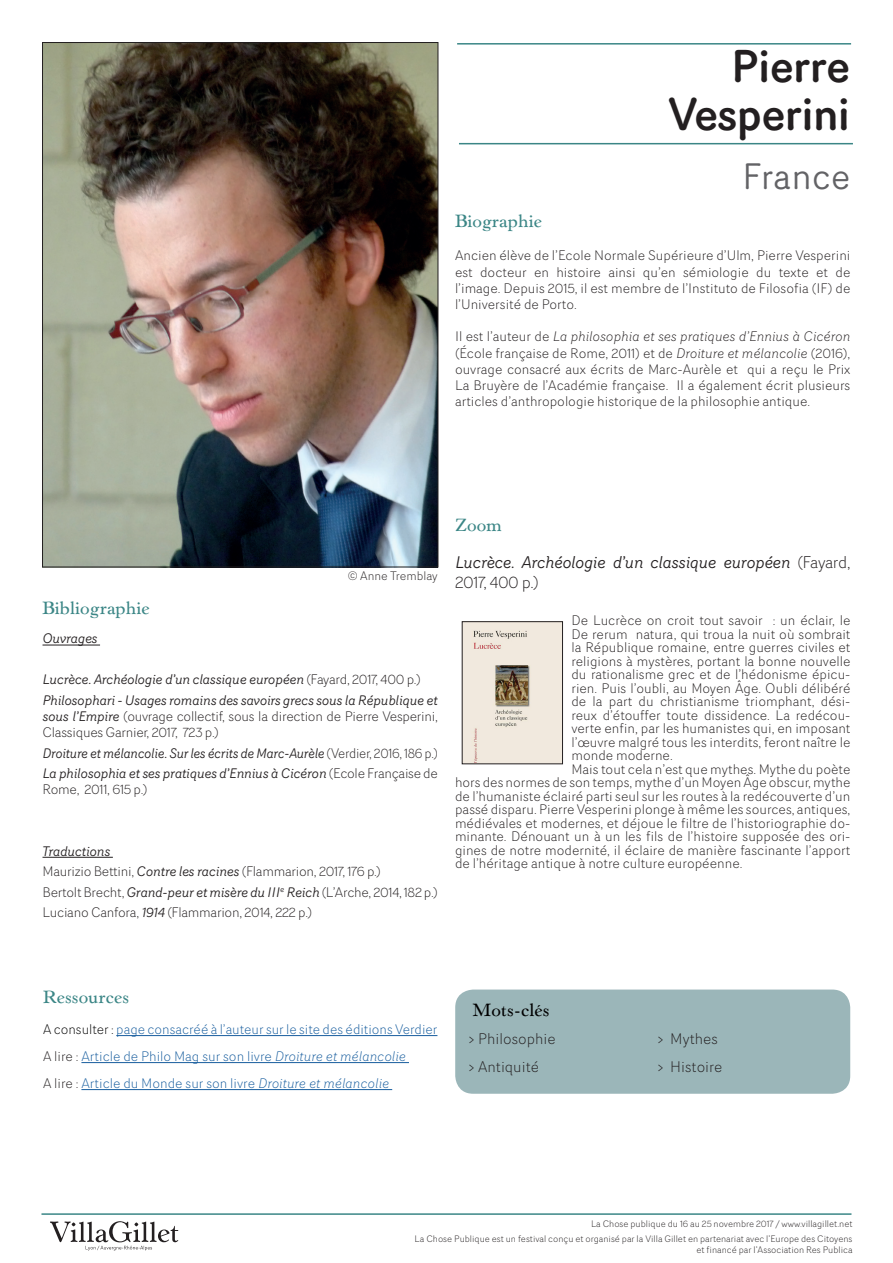
<style>
.page{position:relative;width:893px;height:1263px;background:#fff}
.page>*{position:absolute;margin:0;border:0;box-sizing:border-box;transform-origin:0 0}
.t1{font:500 45px "Router";letter-spacing:-.03em;color:#231f20}
.t2{font:36px "Router";color:#636366}
.Style_de_paragraphe{font:600 18px "Horley Old Style";color:#3b8686}
.t3{font:600 18px "Horley Old Style";color:#000}
.t4{font:italic 16.5px/19.8px "Router";letter-spacing:-.03em;color:#231f20}
.t5{font:300 15px "Router";color:#231f20}
.t6{font:300 13.5px/13.5px "Router";color:#231f20;text-align:justify}
.t7{font:300 13.5px "Router";color:#175d9e}
.t8{font:300 13.5px "Router";letter-spacing:-.02em;color:#231f20}
.t9{font:italic 13.5px/16.2px "Router";letter-spacing:-.03em;color:#231f20}
.t10{font:italic 13.5px "Router";letter-spacing:-.03em;color:#231f20;scale:.96 1}
.t11{font:300 12px "Router";color:#231f20}
.t12{font:300 9.15px/15.3px "Router";color:#231f20;text-align:right}
.s1{font-style:italic}
.s2{font-weight:300;font-style:normal}
.s3{font-weight:400;font-style:italic}
.s4{color:#000}
.s5{color:#231f20}
</style>
<div class="page">
<hr style="left:41px;top:1213px;width:810px;height:2px;background:#3b8686">
<svg style="left:50px;top:1221px;width:128px;height:29px"></svg>
<div style="left:455px;top:989px;width:395px;height:105px;background:#9bb6b9;border-radius:18px"></div>
<hr style="left:457px;top:43px;width:394px;height:2px;background:#3b8686">
<hr style="left:459px;top:143px;width:394px;height:1px;background:#3b8686">
<hr style="left:116px;top:1035px;width:321px;height:1px;background:#175d9e">
<hr style="left:81px;top:1062px;width:328px;height:1px;background:#175d9e">
<hr style="left:81px;top:1089px;width:311px;height:1px;background:#175d9e">
<hr style="left:43px;top:645px;width:57px;height:1px;background:#231f20">
<hr style="left:43px;top:857px;width:70px;height:1px;background:#231f20">
<img style="left:44px;top:44px;width:392px;height:521px">
<img style="left:464px;top:623px;width:97px;height:139px">
<div style="left:462px;top:621px;width:101px;height:143px;border:1px solid #231f20"></div>
<p class="t1" style="left:731px;top:32px;width:121px">Pierre</p>
<p class="t1" style="left:668px;top:80px;width:184px">Vesperini</p>
<p class="t2" style="left:742px;top:150px;width:110px">France</p>
<p class="Style_de_paragraphe" style="left:455px;top:210px;width:88px">Biographie</p>
<p class="t6" style="left:455px;top:247px;width:397px;line-height:16.2px">Ancien élève de l’Ecole Normale Supérieure d’Ulm, Pierre Vesperini est docteur en histoire ainsi qu’en sémiologie du texte et de l’image. Depuis 2015, il est membre de l’Instituto de Filosofia (IF) de l’Université de Porto.</p>
<p class="t6" style="left:455px;top:328px;width:397px;line-height:16.2px">Il est l’auteur de <span class="s1">La philosophia et ses pratiques d’Ennius à Cicéron </span>(École française de Rome, 2011) et de <span class="s1">Droiture et mélancolie</span> (2016), ouvrage consacré aux écrits de Marc-Aurèle et qui a reçu le Prix La Bruyère de l’Académie française. Il a également écrit plusieurs articles d’anthropologie historique de la philosophie antique.</p>
<p class="t11" style="left:348px;top:567px;width:92px">© Anne Tremblay</p>
<p class="Style_de_paragraphe" style="left:43px;top:597px;width:109px">Bibliographie</p>
<p class="t9" style="left:43px;top:630px;width:57px">Ouvrages</p>
<p class="t9" style="left:43px;top:671px;width:380px">Lucrèce. Archéologie d’un classique européen <span class="s2">(Fayard, 2017, 400 p.)</span></p>
<p class="t6" style="left:43px;top:691px;width:397px;line-height:16.2px"><span class="s3">Philosophari - Usages romains des savoirs grecs sous la République et sous l’Empire</span> (ouvrage collectif, sous la direction de Pierre Vesperini, Classiques Garnier, 2017, 723 p.)</p>
<p class="t10" style="left:43px;top:743px;width:413px">Droiture et mélancolie. Sur les écrits de Marc-Aurèle <span class="s2">(Verdier, 2016, 186 p.)</span></p>
<p class="t9" style="left:43px;top:765px;width:397px">La philosophia et ses pratiques d’Ennius à Cicéron <span class="s2">(Ecole Française de<br>Rome, 2011, 615 p.)</span></p>
<p class="t9" style="left:43px;top:842px;width:70px">Traductions</p>
<p class="t8" style="left:43px;top:861px;width:340px">Maurizio Bettini, <span class="s3">Contre les racines</span> (Flammarion, 2017, 176 p.)</p>
<p class="t8" style="left:43px;top:882px;width:397px">Bertolt Brecht, <span class="s3">Grand-peur et misère du III</span><sup>e</sup> <span class="s3">Reich</span> (L’Arche, 2014, 182 p.)</p>
<p class="t8" style="left:43px;top:902px;width:271px">Luciano Canfora, <span class="s3">1914</span> (Flammarion, 2014, 222 p.)</p>
<p class="Style_de_paragraphe" style="left:455px;top:514px;width:49px">Zoom</p>
<p class="t4" style="left:455px;top:552px;width:397px">Lucrèce. Archéologie d’un classique européen <span class="s2">(Fayard,<br>2017, 400 p.)</span></p>
<p class="t6" style="left:571px;top:613px;width:281px">De Lucrèce on croit tout savoir : un éclair, le De rerum natura, qui troua la nuit où sombrait la République romaine, entre guerres civiles et religions à mystères, portant la bonne nouvelle du rationalisme grec et de l’hédonisme épicu&shy;rien. Puis l’oubli, au Moyen Âge. Oubli délibéré de la part du christianisme triomphant, dési&shy;reux d’étouffer toute dissidence. La redécou&shy;verte enfin, par les humanistes qui, en imposant l’œuvre malgré tous les interdits, feront naître le monde moderne.</p>
<p class="t6" style="left:455px;top:762px;width:397px;text-indent:116px">Mais tout cela n’est que mythes. Mythe du poète hors des normes de son temps, mythe d’un Moyen Âge obscur, mythe de l’humaniste éclairé parti seul sur les routes à la redécouverte d’un passé disparu. Pierre Vesperini plonge à même les sources, antiques, médiévales et modernes, et déjoue le filtre de l’historiographie do&shy;minante. Dénouant un à un les fils de l’histoire supposée des ori&shy;gines de notre modernité, il éclaire de manière fascinante l’apport de l’héritage antique à notre culture européenne.</p>
<p class="Style_de_paragraphe" style="left:43px;top:986px;width:88px">Ressources</p>
<p class="t7" style="left:43px;top:1019px;width:396px"><span class="s4">A consulter :</span> page consacréé à l’auteur sur le site des éditions Verdier</p>
<p class="t7" style="left:43px;top:1046px;width:365px"><span class="s5">A lire :</span> Article de Philo Mag sur son livre <span class="s1">Droiture et mélancolie</span></p>
<p class="t7" style="left:43px;top:1073px;width:348px"><span class="s5">A lire :</span> Article du Monde sur son livre <span class="s1">Droiture et mélancolie</span></p>
<p class="t3" style="left:472px;top:999px;width:79px">Mots-clés</p>
<p class="t5" style="left:468px;top:1028px;width:89px">&gt; Philosophie</p>
<p class="t5" style="left:468px;top:1056px;width:72px">&gt; Antiquité</p>
<p class="t5" style="left:657px;top:1028px;width:62px">&gt; Mythes</p>
<p class="t5" style="left:657px;top:1056px;width:67px">&gt; Histoire</p>
<p class="t12" style="left:415px;top:1215px;width:439px">La Chose publique du 16 au 25 novembre 2017 / www.villagillet.net<br>La Chose Publique est un festival conçu et organisé par la Villa Gillet en partenariat avec l’Europe des Citoyens</p>
<p class="t12" style="left:697px;top:1242px;width:157px">et financé par l’Association Res Publica</p>
</div>
